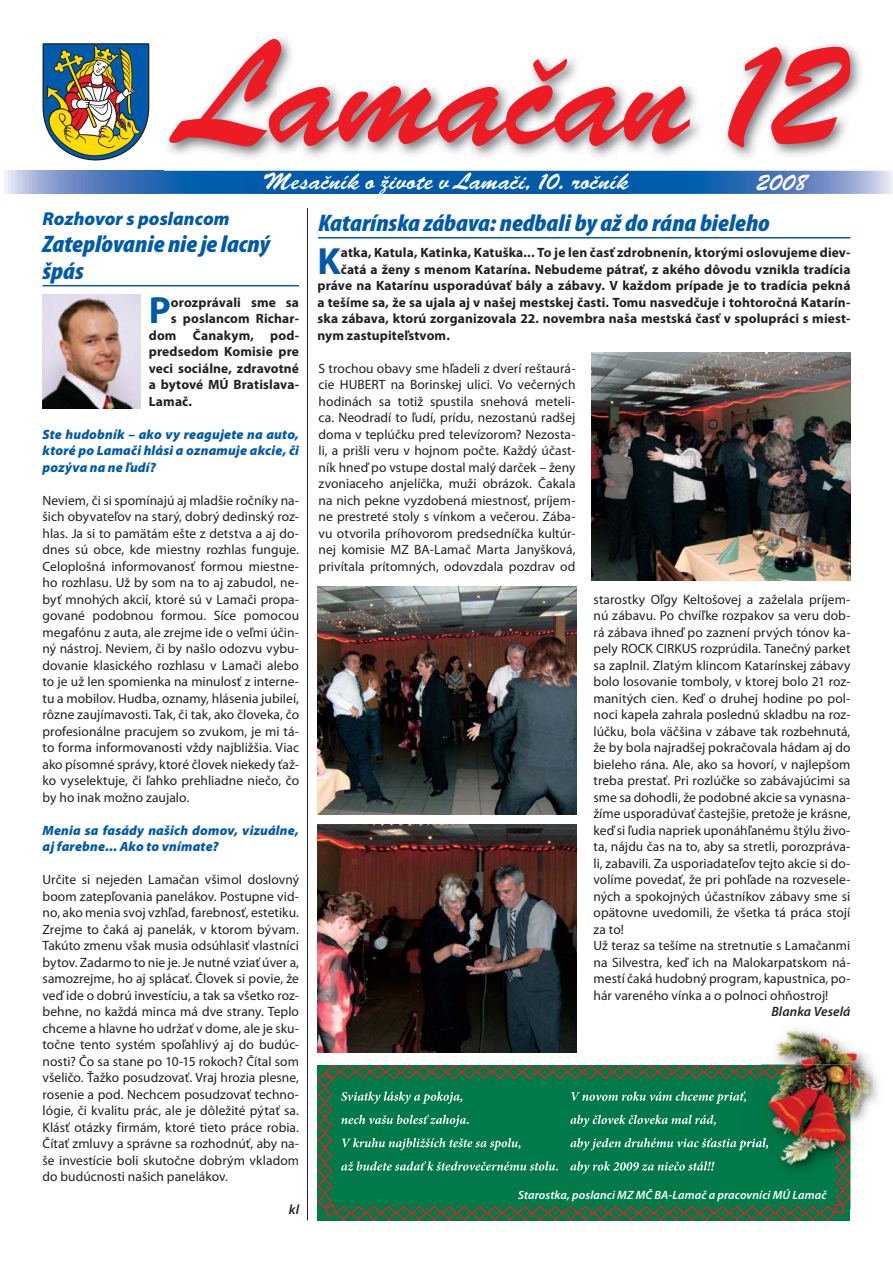
<style>
.page{position:relative;width:893px;height:1263px;background:#fff}
.page>*{position:absolute;margin:0;border:0;box-sizing:border-box;transform-origin:0 0}
.t1{font:150px "Brush Script DOT";letter-spacing:-.015em;color:#ed1c24;scale:.94 1}
.t2{font:700 37.95px "Myriad Pro";color:#005aaa}
.t3{font:italic 900 condensed 24px/27px "Myriad Pro";color:#005aaa;scale:1.1 1}
.t4{font:24px "Brush Script DOT";color:#fff}
.t5{font:italic 900 18.75px "Myriad Pro";color:#005aaa}
.t6{font:13.5px/16.5px "Myriad Pro";color:#231f20;text-align:justify}
.t7{font:700 13.5px "Myriad Pro";letter-spacing:.01em;color:#231f20}
.t8{font:italic 900 13.5px/16.5px "Myriad Pro";letter-spacing:.015em;color:#005aaa;text-align:justify}
.t9{font:italic 600 13.5px "Myriad Pro";letter-spacing:.005em;color:#231f20}
.t10{font:italic 600 12px "Myriad Pro";letter-spacing:.01em;color:#fff}
</style>
<div class="page">
<svg style="left:43px;top:43px;width:106px;height:117px"></svg>
<svg style="left:4px;top:171px;width:160px;height:23px;background:#6e90c8"></svg>
<img style="left:164px;top:38px;width:718px;height:133px">
<img style="left:164px;top:171px;width:729px;height:23px">
<div style="left:264px;top:173px;width:365px;height:21px;background:#005bab"></div>
<img style="left:756px;top:175px;width:54px;height:16px">
<hr style="left:307px;top:208px;width:1px;height:1012px;background:#231f20">
<hr style="left:318px;top:237px;width:532px;height:1px;background:#005aaa">
<img style="left:43px;top:294px;width:97px;height:114px">
<hr style="left:43px;top:285px;width:256px;height:1px;background:#005aaa">
<img style="left:317px;top:587px;width:260px;height:227px">
<img style="left:317px;top:825px;width:260px;height:227px">
<img style="left:591px;top:353px;width:259px;height:227px">
<img style="left:850px;top:1073px;width:28px;height:136px">
<img style="left:775px;top:1029px;width:98px;height:103px">
<svg style="left:317px;top:1063px;width:533px;height:158px;background:#24794f"></svg>
<h1 class="t1" style="left:188px;top:48px;width:702px">Lamačan 12</h1>
<h3 class="t4" style="left:264px;top:174px;width:366px">Mesačník o živote v Lamači, 10. ročník</h3>
<h3 class="t4" style="left:756px;top:175px;width:53px">2008</h3>
<h3 class="t5" style="left:43px;top:211px;width:189px">Rozhovor s poslancom</h3>
<h3 class="t3" style="left:43px;top:232px;width:208px">Zatepľovanie nie je lacný špás</h3>
<h2 class="t2" style="left:149px;top:296px;width:24px">P</h2>
<p class="t7" style="left:171px;top:297px;width:130px">orozprávali sme sa</p>
<p class="t7" style="left:171px;top:313px;width:130px">s poslancom Richar-</p>
<p class="t7" style="left:149px;top:330px;width:152px">dom Čanakym, pod-</p>
<p class="t7" style="left:149px;top:346px;width:152px">predsedom Komisie pre</p>
<p class="t7" style="left:149px;top:363px;width:152px">veci sociálne, zdravotné</p>
<p class="t7" style="left:149px;top:379px;width:152px">a bytové MÚ Bratislava-</p>
<p class="t7" style="left:149px;top:396px;width:45px">Lamač.</p>
<p class="t8" style="left:43px;top:427px;width:258px">Ste hudobník – ako vy reagujete na auto, ktoré po Lamači hlási a oznamuje akcie, či pozýva na ne ľudí?</p>
<p class="t6" style="left:43px;top:493px;width:258px">Neviem, či si spomínajú aj mladšie ročníky na&shy;šich obyvateľov na starý, dobrý dedinský roz&shy;hlas. Ja si to pamätám ešte z detstva a aj do&shy;dnes sú obce, kde miestny rozhlas funguje.<br>Celoplošná informovanosť formou miestne&shy;ho rozhlasu. Už by som na to aj zabudol, ne&shy;byť mnohých akcií, ktoré sú v Lamači propa&shy;gované podobnou formou. Síce pomocou megafónu z auta, ale zrejme ide o veľmi účin&shy;ný nástroj. Neviem, či by našlo odozvu vybu&shy;dovanie klasického rozhlasu v Lamači alebo to je už len spomienka na minulosť z interne&shy;tu a mobilov. Hudba, oznamy, hlásenia jubileí, rôzne zaujímavosti. Tak, či tak, ako človeka, čo profesionálne pracujem so zvukom, je mi tá&shy;to forma informovanosti vždy najbližšia. Viac ako písomné správy, ktoré človek niekedy ťaž&shy;ko vyselektuje, či ľahko prehliadne niečo, čo by ho inak možno zaujalo.</p>
<p class="t8" style="left:43px;top:823px;width:258px">Menia sa fasády našich domov, vizuálne, aj farebne... Ako to vnímate?</p>
<p class="t6" style="left:43px;top:873px;width:258px">Určite si nejeden Lamačan všimol doslovný boom zatepľovania panelákov. Postupne vid&shy;no, ako menia svoj vzhľad, farebnosť, estetiku.<br>Zrejme to čaká aj panelák, v ktorom bývam.<br>Takúto zmenu však musia odsúhlasiť vlastníci bytov. Zadarmo to nie je. Je nutné vziať úver a, samozrejme, ho aj splácať. Človek si povie, že veď ide o dobrú investíciu, a tak sa všetko roz&shy;behne, no každá minca má dve strany. Teplo chceme a hlavne ho udržať v dome, ale je sku&shy;točne tento systém spoľahlivý aj do budúc&shy;nosti? Čo sa stane po 10-15 rokoch? Čítal som všeličo. Ťažko posudzovať. Vraj hrozia plesne, rosenie a pod. Nechcem posudzovať techno&shy;lógie, či kvalitu prác, ale je dôležité pýtať sa.<br>Klásť otázky firmám, ktoré tieto práce robia.<br>Čítať zmluvy a správne sa rozhodnúť, aby na&shy;še investície boli skutočne dobrým vkladom do budúcnosti našich panelákov.</p>
<p class="t9" style="left:289px;top:1204px;width:12px">kl</p>
<h3 class="t3" style="left:318px;top:211px;width:412px">Katarínska zábava: nedbali by až do rána bieleho</h3>
<h2 class="t2" style="left:317px;top:246px;width:25px">K</h2>
<p class="t7" style="left:341px;top:247px;width:511px">atka, Katula, Katinka, Katuška... To je len časť zdrobnenín, ktorými oslovujeme diev-</p>
<p class="t7" style="left:341px;top:264px;width:511px">čatá a ženy s menom Katarína. Nebudeme pátrať, z akého dôvodu vznikla tradícia</p>
<p class="t7" style="left:317px;top:280px;width:534px">práve na Katarínu usporadúvať bály a zábavy. V každom prípade je to tradícia pekná</p>
<p class="t7" style="left:317px;top:297px;width:534px">a tešíme sa, že sa ujala aj v našej mestskej časti. Tomu nasvedčuje i tohtoročná Katarín-</p>
<p class="t7" style="left:317px;top:313px;width:534px">ska zábava, ktorú zorganizovala 22. novembra naša mestská časť v spolupráci s miest-</p>
<p class="t7" style="left:317px;top:330px;width:134px">nym zastupiteľstvom.</p>
<p class="t6" style="left:319px;top:361px;width:258px">S trochou obavy sme hľadeli z dverí reštaurá&shy;cie HUBERT na Borinskej ulici. Vo večerných hodinách sa totiž spustila snehová meteli&shy;ca. Neodradí to ľudí, prídu, nezostanú radšej doma v teplúčku pred televízorom? Nezosta&shy;li, a prišli veru v hojnom počte. Každý účast&shy;ník hneď po vstupe dostal malý darček – ženy zvoniaceho anjelíčka, muži obrázok. Čakala na nich pekne vyzdobená miestnosť, príjem&shy;ne prestreté stoly s vínkom a večerou. Zába&shy;vu otvorila príhovorom predsedníčka kultúr&shy;nej komisie MZ BA-Lamač Marta Janyšková, privítala prítomných, odovzdala pozdrav od</p>
<p class="t6" style="left:593px;top:592px;width:258px;text-align:left">starostky Oľgy Keltošovej a zaželala príjem&shy;nú zábavu. Po chvíľke rozpakov sa veru dob&shy;rá zábava ihneď po zaznení prvých tónov ka&shy;pely ROCK CIRKUS rozprúdila. Tanečný parket sa zaplnil. Zlatým klincom Katarínskej zábavy bolo losovanie tomboly, v ktorej bolo 21 roz&shy;manitých cien. Keď o druhej hodine po pol&shy;noci kapela zahrala poslednú skladbu na roz&shy;lúčku, bola väčšina v zábave tak rozbehnutá, že by bola najradšej pokračovala hádam aj do bieleho rána. Ale, ako sa hovorí, v najlepšom treba prestať. Pri rozlúčke so zabávajúcimi sa sme sa dohodli, že podobné akcie sa vynasna&shy;žíme usporadúvať častejšie, pretože je krásne, keď si ľudia napriek uponáhľanému štýlu živo&shy;ta, nájdu čas na to, aby sa stretli, porozpráva&shy;li, zabavili. Za usporiadateľov tejto akcie si do&shy;volíme povedať, že pri pohľade na rozvesele&shy;ných a spokojných účastníkov zábavy sme si opätovne uvedomili, že všetka tá práca stojí za to!<br>Už teraz sa tešíme na stretnutie s Lamačanmi na Silvestra, keď ich na Malokarpatskom ná&shy;mestí čaká hudobný program, kapustnica, po&shy;hár vareného vínka a o polnoci ohňostroj!</p>
<p class="t9" style="left:771px;top:1006px;width:81px">Blanka Veselá</p>
<p class="t10" style="left:518px;top:1190px;width:310px">Starostka, poslanci MZ MČ BA-Lamač a pracovníci MÚ Lamač</p>
</div>
